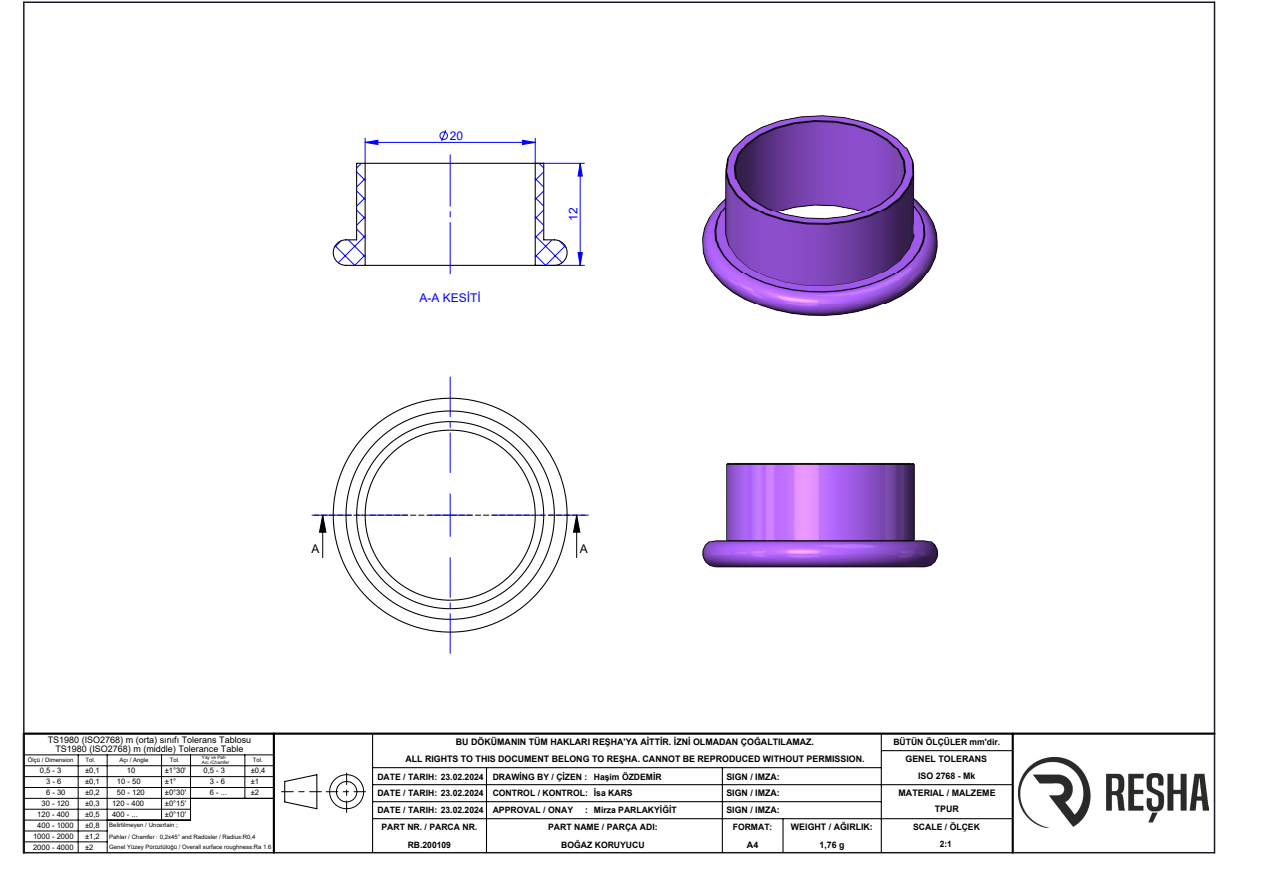
<style>
.page{position:relative;width:1263px;height:893px;background:#fff}
.page>*{position:absolute;margin:0;border:0;box-sizing:border-box;transform-origin:0 0}
.t1{font:12px "Arial";color:#00f}
.t2{font:12px "Arial";color:#000}
.t3{font:700 9px/17px "Arial";color:#000;text-align:justify}
.t4{font:9px "Arial";color:#000}
.t5{font:700 8.7px/16px "Arial";color:#000}
.t6{font:700 8.7px "Arial";color:#000;scale:.96 1}
.t7{font:7.65px/10.9px "Arial";color:#000}
.t8{font:6px/11.4px "Arial";color:#000}
.t9{font:4.65px/4.5px "Arial";color:#000}
</style>
<div class="page">
<img style="left:1018px;top:758px;width:190px;height:69px">
<img style="left:702px;top:463px;width:237px;height:105px">
<img style="left:702px;top:115px;width:236px;height:201px">
<hr style="left:576px;top:515px;width:1px;height:43px;background:#000">
<hr style="left:322px;top:515px;width:1px;height:43px;background:#000">
<svg style="left:450px;top:377px;width:1px;height:20px"></svg>
<svg style="left:450px;top:633px;width:1px;height:20px"></svg>
<hr style="left:535px;top:163px;width:49px;height:1px;background:#00f">
<hr style="left:535px;top:265px;width:49px;height:1px;background:#00f">
<hr style="left:24px;top:820px;width:166px;height:1px;background:#000">
<hr style="left:24px;top:754px;width:250px;height:1px;background:#000">
<hr style="left:24px;top:841px;width:83px;height:1px;background:#000">
<hr style="left:24px;top:809px;width:166px;height:1px;background:#000">
<hr style="left:24px;top:831px;width:83px;height:1px;background:#000">
<hr style="left:24px;top:776px;width:250px;height:1px;background:#000">
<hr style="left:24px;top:765px;width:250px;height:1px;background:#000">
<hr style="left:107px;top:755px;width:1px;height:98px;background:#000">
<hr style="left:78px;top:755px;width:1px;height:98px;background:#000">
<hr style="left:161px;top:755px;width:1px;height:65px;background:#000">
<hr style="left:190px;top:755px;width:1px;height:65px;background:#000">
<hr style="left:24px;top:787px;width:250px;height:1px;background:#000">
<hr style="left:244px;top:755px;width:1px;height:43px;background:#000">
<hr style="left:24px;top:798px;width:250px;height:1px;background:#000">
<svg style="left:273px;top:735px;width:741px;height:119px"></svg>
<hr style="left:24px;top:733px;width:1190px;height:2px;background:#000">
<hr style="left:1012px;top:734px;width:2px;height:119px;background:#000">
<hr style="left:273px;top:734px;width:2px;height:119px;background:#000">
<hr style="left:23px;top:2px;width:2px;height:851px;background:#191924">
<hr style="left:1214px;top:2px;width:1px;height:851px;background:#191924">
<hr style="left:24px;top:2px;width:1190px;height:1px;background:#191924">
<hr style="left:24px;top:852px;width:1190px;height:1px;background:#191924">
<svg style="left:312px;top:514px;width:276px;height:22px"></svg>
<svg style="left:577px;top:162px;width:6px;height:104px"></svg>
<svg style="left:332px;top:397px;width:236px;height:236px"></svg>
<svg style="left:332px;top:130px;width:236px;height:144px"></svg>
<h1 class="t1" style="left:450px;top:127px;width:15px">20</h1>
<h1 class="t1" style="left:419px;top:290px;width:63px">A-A KESİTİ</h1>
<h1 class="t1" style="left:565px;top:221px;width:15px;rotate:-90deg">12</h1>
<h1 class="t2" style="left:312px;top:541px;width:10px">A</h1>
<h1 class="t2" style="left:580px;top:541px;width:10px">A</h1>
<p class="t4" style="left:48px;top:733px;width:205px">TS1980 (ISO2768) m (orta) sınıfı Tolerans Tablosu</p>
<p class="t9" style="left:202px;top:755px;width:29px">Yay ve Pah<br>Arc /Chamfer</p>
<p class="t4" style="left:55px;top:743px;width:190px">TS1980 (ISO2768) m (middle) Tolerance Table</p>
<p class="t8" style="left:28px;top:754px;width:47px">Ölçü / Dimension</p>
<p class="t8" style="left:253px;top:754px;width:12px">Tol.</p>
<p class="t8" style="left:85px;top:754px;width:12px">Tol.</p>
<p class="t8" style="left:120px;top:754px;width:31px">Açı / Angle</p>
<p class="t8" style="left:170px;top:754px;width:11px">Tol.</p>
<p class="t7" style="left:40px;top:765px;width:23px">0,5 - 3</p>
<p class="t7" style="left:46px;top:775px;width:17px">3 - 6</p>
<p class="t7" style="left:46px;top:787px;width:21px">6 - 30</p>
<p class="t7" style="left:42px;top:798px;width:29px">30 - 120</p>
<p class="t7" style="left:37px;top:808px;width:34px">120 - 400</p>
<p class="t7" style="left:37px;top:819px;width:38px">400 - 1000</p>
<p class="t7" style="left:33px;top:831px;width:42px">1000 - 2000</p>
<p class="t7" style="left:33px;top:841px;width:42px">2000 - 4000</p>
<p class="t7" style="left:85px;top:765px;width:16px">±0,1</p>
<p class="t7" style="left:85px;top:787px;width:16px">±0,2</p>
<p class="t7" style="left:85px;top:775px;width:16px">±0,1</p>
<p class="t7" style="left:85px;top:798px;width:16px;text-align:justify">±0,3 ±0,5 ±0,8 ±1,2</p>
<p class="t7" style="left:85px;top:841px;width:10px">±2</p>
<p class="t7" style="left:165px;top:765px;width:23px">±1°30' ±1° ±0°30' ±0°15' ±0°10'</p>
<p class="t7" style="left:251px;top:765px;width:16px;line-height:10.5px">±0,4 ±1</p>
<p class="t7" style="left:203px;top:765px;width:23px">0,5 - 3</p>
<p class="t7" style="left:127px;top:765px;width:10px">10</p>
<p class="t7" style="left:117px;top:775px;width:25px">10 - 50</p>
<p class="t7" style="left:210px;top:775px;width:17px">3 - 6</p>
<p class="t7" style="left:210px;top:787px;width:19px">6 - ...</p>
<p class="t7" style="left:251px;top:787px;width:10px">±2</p>
<p class="t7" style="left:112px;top:787px;width:34px;text-align:right">50 - 120<br>120 - 400</p>
<p class="t7" style="left:112px;top:808px;width:27px">400 - ...</p>
<p class="t8" style="left:109px;top:820px;width:148px">Belirtilmeyen / Uncertain ;<br>Pahlar / Chamfer : 0,2x45° and Radüsler / Radius:R0,4</p>
<p class="t8" style="left:109px;top:841px;width:163px">Genel Yüzey Pürüzlülüğü / Overall surface roughness:Ra 1.6</p>
<p class="t3" style="left:456px;top:734px;width:360px">BU DÖKÜMANIN TÜM HAKLARI REŞHA'YA AİTTİR. İZNİ OLMADAN ÇOĞALTILAMAZ.</p>
<p class="t5" style="left:893px;top:734px;width:108px">BÜTÜN ÖLÇÜLER mm'dir.</p>
<p class="t3" style="left:405px;top:750px;width:461px">ALL RIGHTS TO THIS DOCUMENT BELONG TO REŞHA. CANNOT BE REPRODUCED WITHOUT PERMISSION.</p>
<p class="t3" style="left:905px;top:751px;width:83px;text-align:center">GENEL TOLERANS<br>ISO 2768 - Mk</p>
<p class="t5" style="left:493px;top:769px;width:96px">DRAWİNG BY / ÇİZEN :</p>
<p class="t5" style="left:493px;top:802px;width:82px">APPROVAL / ONAY</p>
<p class="t5" style="left:585px;top:802px;width:4px">:</p>
<p class="t5" style="left:594px;top:769px;width:69px">Haşim ÖZDEMİR<br>İsa KARS</p>
<p class="t5" style="left:594px;top:802px;width:84px">Mirza PARLAKYİĞİT</p>
<p class="t5" style="left:561px;top:837px;width:85px">BOĞAZ KORUYUCU</p>
<p class="t6" style="left:940px;top:837px;width:14px">2:1</p>
<p class="t3" style="left:726px;top:768px;width:55px">SIGN / IMZA:<br>SIGN / IMZA:<br>SIGN / IMZA:</p>
<p class="t5" style="left:377px;top:769px;width:108px">DATE / TARIH: 23.02.2024<br>DATE / TARIH: 23.02.2024</p>
<p class="t5" style="left:377px;top:802px;width:108px">DATE / TARIH: 23.02.2024</p>
<p class="t3" style="left:898px;top:785px;width:99px">MATERIAL / MALZEME</p>
<p class="t5" style="left:493px;top:785px;width:97px">CONTROL / KONTROL:</p>
<p class="t3" style="left:935px;top:801px;width:26px">TPUR</p>
<p class="t5" style="left:381px;top:819px;width:97px">PART NR. / PARCA NR.</p>
<p class="t5" style="left:913px;top:818px;width:68px">SCALE / ÖLÇEK</p>
<p class="t5" style="left:548px;top:819px;width:111px">PART NAME / PARÇA ADI:</p>
<p class="t3" style="left:791px;top:818px;width:83px">WEIGHT / AĞIRLIK:</p>
<p class="t5" style="left:733px;top:819px;width:41px">FORMAT:</p>
<p class="t3" style="left:747px;top:836px;width:13px">A4</p>
<p class="t3" style="left:819px;top:836px;width:26px">1,76 g</p>
<p class="t5" style="left:408px;top:837px;width:45px">RB.200109</p>
</div>
